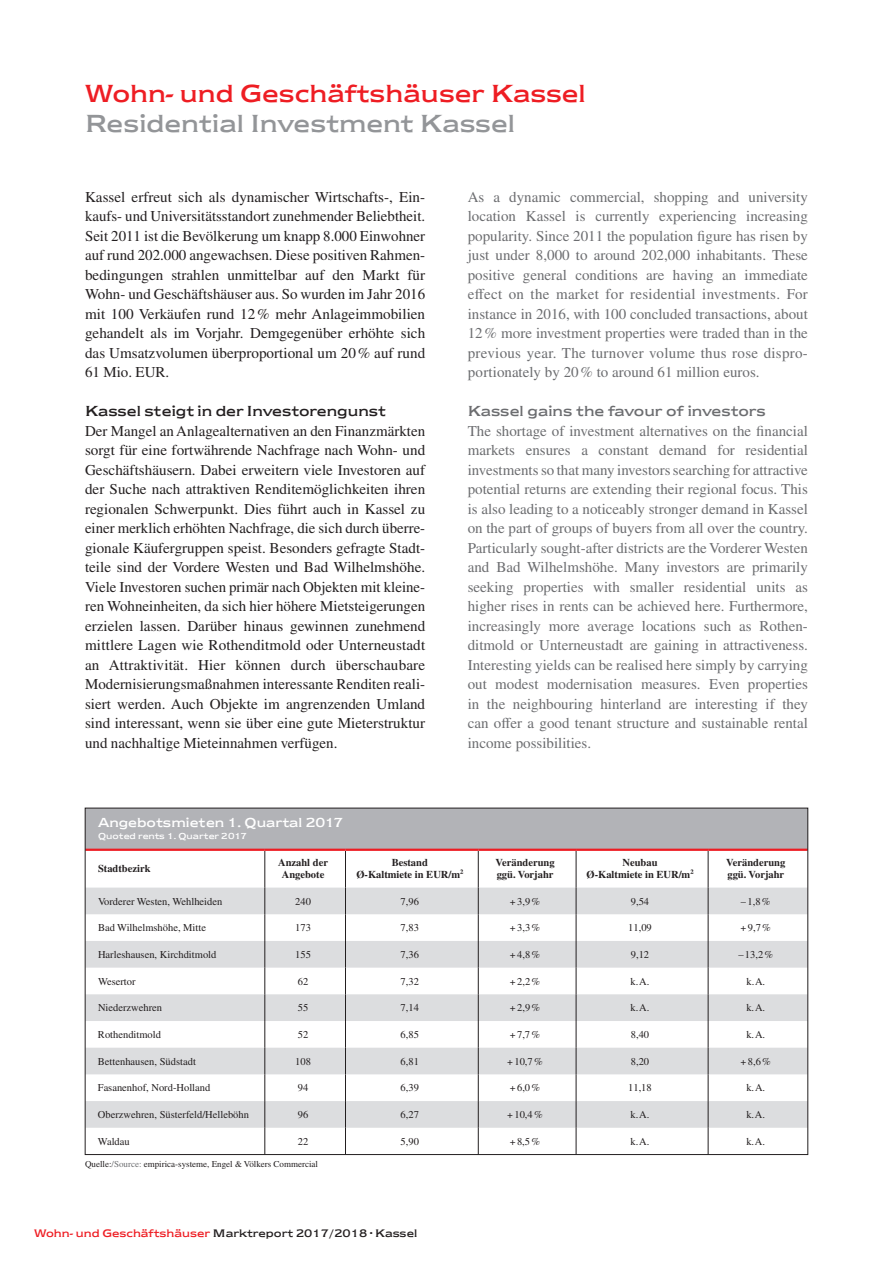
<style>
.page{position:relative;width:893px;height:1263px;background:#fff}
.page>*{position:absolute;margin:0;border:0;box-sizing:border-box;transform-origin:0 0}
.t1{font:25.5px "Newtext EFML";color:#ee1d23}
.t2{font:25.5px "Newtext EFML";color:#939598}
.t3{font:15px/19.5px "Times LTW1 G";color:#6c6d70;text-align:justify}
.t4{font:15px/19.5px "Times LTW1 G";color:#231f20;text-align:justify}
.t5{font:15px "Newtext EFML";color:#231f20}
.t6{font:15px "Newtext EFML";color:#6c6d70}
.t7{font:13.5px "Newtext EFML";color:#fff}
.t8{font:11.25px "Newtext EFML";color:#231f20}
.t9{font:10.5px "Times LTW1 G";color:#231f20}
.t10{font:700 10.5px/12px "Times LTW1 G";color:#231f20;text-align:center}
.t11{font:9px "Times LTW1 G";color:#231f20}
.t12{font:9px "Newtext EFML";color:#fff}
.s1{color:#6c6d70}
.s2{color:#ee1d23}
</style>
<div class="page">
<div style="left:85px;top:808px;width:723px;height:42px;background:#b2b3b7"></div>
<svg style="left:87px;top:887px;width:719px;height:241px;fill:#dcdddf"></svg>
<hr style="left:265px;top:851px;width:1px;height:36px;background:#231f20">
<hr style="left:345px;top:851px;width:1px;height:36px;background:#231f20">
<hr style="left:478px;top:851px;width:1px;height:36px;background:#231f20">
<hr style="left:576px;top:851px;width:1px;height:36px;background:#231f20">
<hr style="left:708px;top:851px;width:1px;height:36px;background:#231f20">
<svg style="left:265px;top:887px;width:1px;height:266px"></svg>
<svg style="left:345px;top:887px;width:1px;height:266px"></svg>
<svg style="left:478px;top:887px;width:1px;height:266px"></svg>
<svg style="left:576px;top:887px;width:1px;height:266px"></svg>
<svg style="left:708px;top:887px;width:1px;height:266px"></svg>
<hr style="left:85px;top:849px;width:180px;height:2px;background:#ee1d23">
<hr style="left:265px;top:849px;width:80px;height:2px;background:#ee1d23">
<hr style="left:345px;top:849px;width:133px;height:2px;background:#ee1d23">
<hr style="left:478px;top:849px;width:98px;height:2px;background:#ee1d23">
<hr style="left:576px;top:849px;width:132px;height:2px;background:#ee1d23">
<hr style="left:708px;top:849px;width:100px;height:2px;background:#ee1d23">
<h1 class="t1" style="left:85px;top:79px;width:502px">Wohn- und Geschäftshäuser Kassel</h1>
<h1 class="t2" style="left:85px;top:109px;width:431px">Residential Investment Kassel</h1>
<p class="t4" style="left:85px;top:187px;width:342px">Kassel erfreut sich als dynamischer Wirtschafts-, Ein&shy;kaufs- und Universitätsstandort zunehmender Beliebtheit.<br>Seit 2011 ist die Bevölkerung um knapp 8.000 Einwohner auf rund 202.000 angewachsen. Diese positiven Rahmen&shy;bedingungen strahlen unmittelbar auf den Markt für Wohn- und Geschäftshäuser aus. So wurden im Jahr 2016 mit 100 Verkäufen rund 12% mehr Anlageimmobilien gehandelt als im Vorjahr. Demgegenüber erhöhte sich das Umsatzvolumen überproportional um 20% auf rund 61 Mio. EUR.</p>
<p class="t5" style="left:85px;top:403px;width:302px">Kassel steigt in der Investorengunst</p>
<p class="t4" style="left:85px;top:421px;width:342px">Der Mangel an Anlagealternativen an den Finanzmärkten sorgt für eine fortwährende Nachfrage nach Wohn- und Geschäftshäusern. Dabei erweitern viele Investoren auf der Suche nach attraktiven Renditemöglichkeiten ihren regionalen Schwerpunkt. Dies führt auch in Kassel zu einer merklich erhöhten Nachfrage, die sich durch überre&shy;gionale Käufergruppen speist. Besonders gefragte Stadt&shy;teile sind der Vordere Westen und Bad Wilhelmshöhe.<br>Viele Investoren suchen primär nach Objekten mit kleine&shy;ren Wohneinheiten, da sich hier höhere Mietsteigerungen erzielen lassen. Darüber hinaus gewinnen zunehmend mittlere Lagen wie Rothenditmold oder Unterneustadt an Attraktivität. Hier können durch überschaubare Modernisierungsmaßnahmen interessante Renditen reali&shy;siert werden. Auch Objekte im angrenzenden Umland sind interessant, wenn sie über eine gute Mieterstruktur und nachhaltige Mieteinnahmen verfügen.</p>
<p class="t3" style="left:468px;top:187px;width:342px">As a dynamic commercial, shopping and university location Kassel is currently experiencing increasing popularity. Since 2011 the population figure has risen by just under 8,000 to around 202,000 inhabitants. These positive general conditions are having an immediate effect on the market for residential investments. For instance in 2016, with 100 concluded transactions, about 12% more investment properties were traded than in the previous year. The turnover volume thus rose dispro&shy;portionately by 20% to around 61 million euros.</p>
<p class="t6" style="left:468px;top:403px;width:300px">Kassel gains the favour of investors</p>
<p class="t3" style="left:468px;top:421px;width:342px">The shortage of investment alternatives on the financial markets ensures a constant demand for residential investments so that many investors searching for attractive potential returns are extending their regional focus. This is also leading to a noticeably stronger demand in Kassel on the part of groups of buyers from all over the country.<br>Particularly sought-after districts are the Vorderer Westen and Bad Wilhelmshöhe. Many investors are primarily seeking properties with smaller residential units as higher rises in rents can be achieved here. Furthermore, increasingly more average locations such as Rothen&shy;ditmold or Unterneustadt are gaining in attractiveness.<br>Interesting yields can be realised here simply by carrying out modest modernisation measures. Even properties in the neighbouring hinterland are interesting if they can offer a good tenant structure and sustainable rental income possibilities.</p>
<p class="t7" style="left:98px;top:815px;width:247px">Angebotsmieten 1. Quartal 2017</p>
<p class="t12" style="left:98px;top:831px;width:150px">Quoted rents 1. Quarter 2017</p>
<p class="t10" style="left:98px;top:862px;width:54px">Stadtbezirk</p>
<p class="t10" style="left:278px;top:856px;width:51px">Anzahl der<br>Angebote</p>
<p class="t10" style="left:356px;top:856px;width:108px">Bestand<br>Ø-Kaltmiete in EUR/m²</p>
<p class="t10" style="left:496px;top:856px;width:61px;text-align:left">Veränderung ggü. Vorjahr</p>
<p class="t10" style="left:586px;top:856px;width:108px">Neubau<br>Ø-Kaltmiete in EUR/m²</p>
<p class="t10" style="left:726px;top:856px;width:61px;text-align:left">Veränderung ggü. Vorjahr</p>
<p class="t9" style="left:98px;top:895px;width:126px">Vorderer Westen, Wehlheiden</p>
<p class="t9" style="left:295px;top:895px;width:17px">240</p>
<p class="t9" style="left:401px;top:895px;width:20px">7,96</p>
<p class="t9" style="left:510px;top:895px;width:32px">+3,9%</p>
<p class="t9" style="left:631px;top:895px;width:20px">9,54</p>
<p class="t9" style="left:741px;top:895px;width:31px">–1,8%</p>
<p class="t9" style="left:98px;top:922px;width:110px">Bad Wilhelmshöhe, Mitte</p>
<p class="t9" style="left:295px;top:922px;width:17px">173</p>
<p class="t9" style="left:401px;top:922px;width:20px">7,83</p>
<p class="t9" style="left:510px;top:922px;width:32px">+3,3%</p>
<p class="t9" style="left:628px;top:922px;width:25px">11,09</p>
<p class="t9" style="left:741px;top:922px;width:32px">+9,7%</p>
<p class="t9" style="left:98px;top:948px;width:120px">Harleshausen, Kirchditmold</p>
<p class="t9" style="left:295px;top:948px;width:17px">155</p>
<p class="t9" style="left:401px;top:948px;width:20px">7,36</p>
<p class="t9" style="left:510px;top:948px;width:32px">+4,8%</p>
<p class="t9" style="left:631px;top:948px;width:20px">9,12</p>
<p class="t9" style="left:738px;top:948px;width:36px">–13,2%</p>
<p class="t9" style="left:98px;top:975px;width:39px">Wesertor</p>
<p class="t9" style="left:298px;top:975px;width:12px">62</p>
<p class="t9" style="left:401px;top:975px;width:20px">7,32</p>
<p class="t9" style="left:510px;top:975px;width:32px">+2,2%</p>
<p class="t9" style="left:631px;top:975px;width:20px">k.A.</p>
<p class="t9" style="left:746px;top:975px;width:20px">k.A.</p>
<p class="t9" style="left:98px;top:1002px;width:66px">Niederzwehren</p>
<p class="t9" style="left:298px;top:1002px;width:12px">55</p>
<p class="t9" style="left:401px;top:1002px;width:20px">7,14</p>
<p class="t9" style="left:510px;top:1002px;width:32px">+2,9%</p>
<p class="t9" style="left:631px;top:1002px;width:20px">k.A.</p>
<p class="t9" style="left:746px;top:1002px;width:20px">k.A.</p>
<p class="t9" style="left:98px;top:1028px;width:65px">Rothenditmold</p>
<p class="t9" style="left:298px;top:1028px;width:12px">52</p>
<p class="t9" style="left:401px;top:1028px;width:20px">6,85</p>
<p class="t9" style="left:510px;top:1028px;width:32px">+7,7%</p>
<p class="t9" style="left:631px;top:1028px;width:20px">8,40</p>
<p class="t9" style="left:746px;top:1028px;width:20px">k.A.</p>
<p class="t9" style="left:98px;top:1055px;width:99px">Bettenhausen, Südstadt</p>
<p class="t9" style="left:295px;top:1055px;width:17px">108</p>
<p class="t9" style="left:401px;top:1055px;width:20px">6,81</p>
<p class="t9" style="left:507px;top:1055px;width:37px">+10,7%</p>
<p class="t9" style="left:631px;top:1055px;width:20px">8,20</p>
<p class="t9" style="left:741px;top:1055px;width:32px">+8,6%</p>
<p class="t9" style="left:98px;top:1082px;width:114px">Fasanenhof, Nord-Holland</p>
<p class="t9" style="left:298px;top:1082px;width:12px">94</p>
<p class="t9" style="left:401px;top:1082px;width:20px">6,39</p>
<p class="t9" style="left:510px;top:1082px;width:32px">+6,0%</p>
<p class="t9" style="left:628px;top:1082px;width:25px">11,18</p>
<p class="t9" style="left:746px;top:1082px;width:20px">k.A.</p>
<p class="t9" style="left:98px;top:1108px;width:153px">Oberzwehren, Süsterfeld/Helleböhn</p>
<p class="t9" style="left:298px;top:1108px;width:12px">96</p>
<p class="t9" style="left:401px;top:1108px;width:20px">6,27</p>
<p class="t9" style="left:507px;top:1108px;width:37px">+10,4%</p>
<p class="t9" style="left:631px;top:1108px;width:20px">k.A.</p>
<p class="t9" style="left:746px;top:1108px;width:20px">k.A.</p>
<p class="t9" style="left:98px;top:1135px;width:33px">Waldau</p>
<p class="t9" style="left:298px;top:1135px;width:12px">22</p>
<p class="t9" style="left:401px;top:1135px;width:20px">5,90</p>
<p class="t9" style="left:510px;top:1135px;width:32px">+8,5%</p>
<p class="t9" style="left:631px;top:1135px;width:20px">k.A.</p>
<p class="t9" style="left:746px;top:1135px;width:20px">k.A.</p>
<p class="t11" style="left:85px;top:1159px;width:235px">Quelle:<span class="s1">/Source:</span> empirica-systeme, Engel &amp; Völkers Commercial</p>
<p class="t8" style="left:34px;top:1227px;width:385px"><span class="s2">Wohn- und Geschäftshäuser</span> Marktreport 2017/2018 · Kassel</p>
</div>
